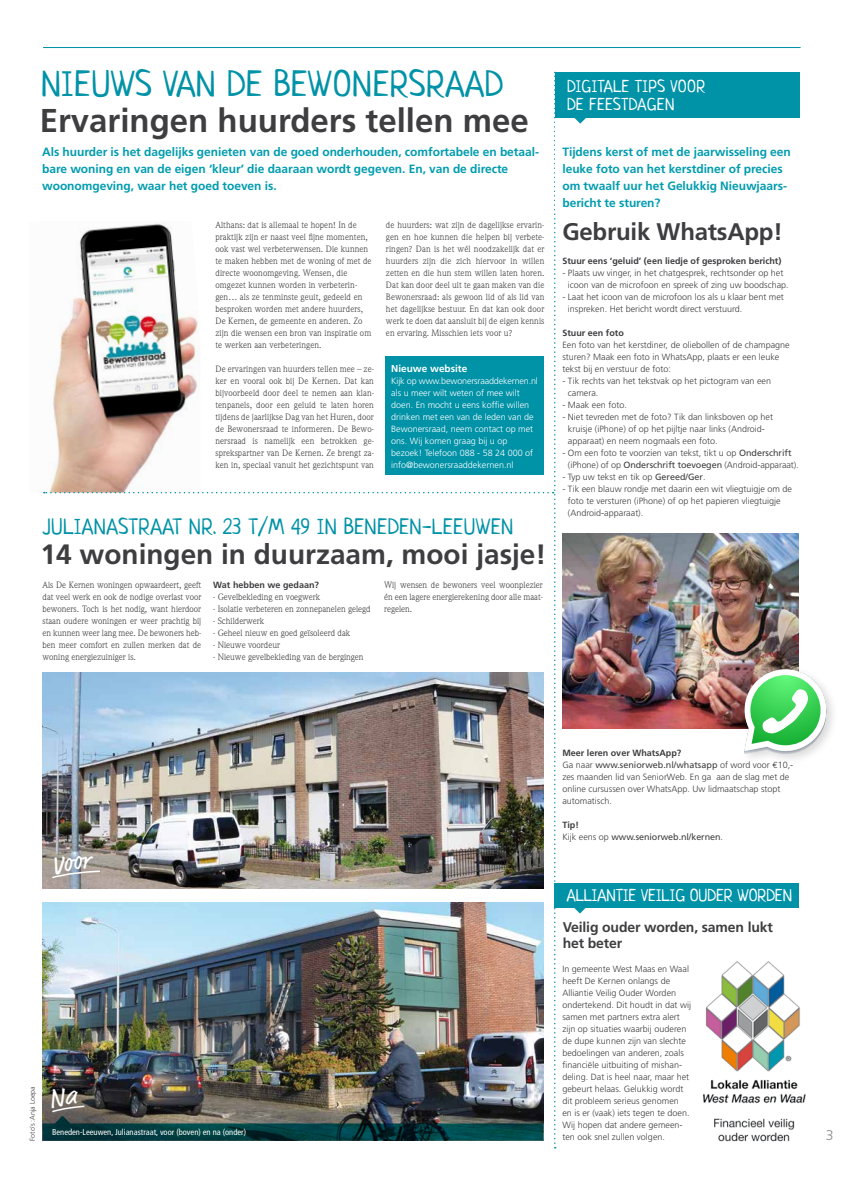
<style>
.page{position:relative;width:842px;height:1191px;background:#fff}
.page>*{position:absolute;margin:0;border:0;box-sizing:border-box;transform-origin:0 0}
.t1{font:36px "Neucha";letter-spacing:.02em;color:#0092a7}
.t2{font:700 33px "Frutiger";color:#3e3d40}
.t3{font:700 28px "Frutiger";color:#3e3d40}
.t4{font:26px "Market Pro";color:#fff}
.t5{font:700 24px "Frutiger";letter-spacing:-.01em;color:#3e3d40}
.t6{font:22px "Neucha";letter-spacing:.02em;color:#0092a7}
.t7{font:17px/18px "Neucha";letter-spacing:.02em;color:#fff}
.t8{font:17px "Neucha";color:#fff}
.t9{font:700 14px/16px "Frutiger";letter-spacing:-.01em;color:#3e3d40}
.t10{font:300 14px "Frutiger";color:#87888a}
.t11{font:700 12px/17px "Frutiger";letter-spacing:-.005em;color:#009caf}
.t12{font:700 10px "Frutiger";color:#fff}
.t13{font:9px/12px "Weidemann";letter-spacing:.01em;color:#3e3d40;text-align:justify}
.t14{font:300 9px/12px "Frutiger";color:#3e3d40}
.t15{font:300 9px/12px "Frutiger";color:#fff}
.t16{font:700 9px "Frutiger";color:#3e3d40}
.t17{font:9px/12px "Frutiger";letter-spacing:-.005em;color:#3e3d40}
.t18{font:condensed 8.5px "Frutiger";color:#fff}
.t19{font:300 7px "Frutiger";color:#3e3d40}
.s1{font-weight:400}
.s2{font-weight:700}
.s3{font-family:"Euro Mono";font-weight:400}
.s4{font-weight:300}
</style>
<div class="page">
<hr style="left:44px;top:47px;width:757px;height:1px;background:#0092a7">
<hr style="left:43px;top:47px;width:757px;height:1px;background:#0092a7">
<svg style="left:574px;top:117px;width:12px;height:7px"></svg>
<div style="left:555px;top:72px;width:244px;height:45px;background:#0092a7"></div>
<img style="left:563px;top:533px;width:236px;height:195px">
<svg style="left:574px;top:907px;width:12px;height:6px"></svg>
<div style="left:554px;top:883px;width:245px;height:24px;background:#0092a7"></div>
<img style="left:703px;top:961px;width:103px;height:181px">
<div style="left:741px;top:665px;width:97px;height:100px;background:#000;opacity:.15"></div>
<svg style="left:744px;top:669px;width:82px;height:85px"></svg>
<img style="left:43px;top:72px;width:513px;height:1076px">
<h1 class="t1" style="left:41px;top:62px;width:464px">NIEUWS VAN DE BEWONERSRAAD</h1>
<h2 class="t2" style="left:40px;top:101px;width:491px">Ervaringen huurders tellen mee</h2>
<h3 class="t11" style="left:42px;top:143px;width:498px">Als huurder is het dagelijks genieten van de goed onderhouden, comfortabele en betaal&shy;bare woning en van de eigen ‘kleur’ die daaraan wordt gegeven. En, van de directe woonomgeving, waar het goed toeven is.</h3>
<p class="t13" style="left:215px;top:219px;width:158px;text-align:left">Althans: dat is allemaal te hopen! In de praktijk zijn er naast veel fijne momenten, ook vast wel verbeterwensen. Die kunnen te maken hebben met de woning of met de directe woonomgeving. Wensen, die omgezet kunnen worden in verbeterin&shy;gen… als ze tenminste geuit, gedeeld en besproken worden met andere huurders, De Kernen, de gemeente en anderen. Zo zijn die wensen een bron van inspiratie om te werken aan verbeteringen.</p>
<p class="t13" style="left:215px;top:363px;width:160px">De ervaringen van huurders tellen mee – ze&shy;ker en vooral ook bij De Kernen. Dat kan bijvoorbeeld door deel te nemen aan klan&shy;tenpanels, door een geluid te laten horen tijdens de jaarlijkse Dag van het Huren, door de Bewonersraad te informeren. De Bewo&shy;nersraad is namelijk een betrokken ge&shy;sprekspartner van De Kernen. Ze brengt za&shy;ken in, speciaal vanuit het gezichtspunt van</p>
<p class="t13" style="left:386px;top:219px;width:160px">de huurders: wat zijn de dagelijkse ervarin&shy;gen en hoe kunnen die helpen bij verbete&shy;ringen? Dan is het wél noodzakelijk dat er huurders zijn die zich hiervoor in willen zetten en die hun stem willen laten horen.<br>Dat kan door deel uit te gaan maken van die Bewonersraad: als gewoon lid of als lid van het dagelijkse bestuur. En dat kan ook door werk te doen dat aansluit bij de eigen kennis en ervaring. Misschien iets voor u?</p>
<p class="t12" style="left:391px;top:363px;width:78px">Nieuwe website</p>
<p class="t15" style="left:391px;top:375px;width:148px">Kijk op www.bewonersraaddekernen.nl als u meer wilt weten of mee wilt doen. En mocht u eens koffie willen drinken met een van de leden van de Bewonersraad, neem contact op met ons. Wij komen graag bij u op bezoek! Telefoon 088 - 58 24 000 of info@bewonersraaddekernen.nl</p>
<h3 class="t6" style="left:43px;top:513px;width:472px">JULIANASTRAAT NR. 23 T/M 49 IN BENEDEN-LEEUWEN</h3>
<h3 class="t3" style="left:41px;top:538px;width:507px">14 woningen in duurzaam, mooi jasje!</h3>
<p class="t13" style="left:43px;top:579px;width:160px">Als De Kernen woningen opwaardeert, geeft dat veel werk en ook de nodige overlast voor bewoners. Toch is het nodig, want hierdoor staan oudere woningen er weer prachtig bij en kunnen weer lang mee. De bewoners heb&shy;ben meer comfort en zullen merken dat de woning energiezuiniger is.</p>
<p class="t16" style="left:213px;top:580px;width:107px">Wat hebben we gedaan?</p>
<p class="t13" style="left:213px;top:591px;width:108px">- Gevelbekleding en voegwerk</p>
<p class="t13" style="left:213px;top:603px;width:159px">- Isolatie verbeteren en zonnepanelen gelegd</p>
<p class="t13" style="left:213px;top:615px;width:52px">- Schilderwerk</p>
<p class="t13" style="left:213px;top:627px;width:138px">- Geheel nieuw en goed geïsoleerd dak</p>
<p class="t13" style="left:213px;top:639px;width:68px">- Nieuwe voordeur</p>
<p class="t13" style="left:213px;top:651px;width:152px">- Nieuwe gevelbekleding van de bergingen</p>
<p class="t13" style="left:384px;top:579px;width:160px">Wij wensen de bewoners veel woonplezier én een lagere energierekening door alle maat&shy;regelen.</p>
<h3 class="t7" style="left:567px;top:77px;width:140px">DIGITALE TIPS VOOR<br>DE FEESTDAGEN</h3>
<h3 class="t11" style="left:562px;top:144px;width:230px">Tijdens kerst of met de jaarwisseling een leuke foto van het kerstdiner of precies om twaalf uur het Gelukkig Nieuwjaars&shy;bericht te sturen?</h3>
<h3 class="t5" style="left:562px;top:218px;width:222px">Gebruik WhatsApp!</h3>
<p class="t16" style="left:562px;top:256px;width:220px">Stuur eens ‘geluid’ (een liedje of gesproken bericht)</p>
<p class="t14" style="left:568px;top:267px;width:222px;text-indent:-5px">- Plaats uw vinger, in het chatgesprek, rechtsonder op het icoon van de microfoon en spreek of zing uw boodschap.</p>
<p class="t14" style="left:568px;top:291px;width:217px;text-indent:-5px">- Laat het icoon van de microfoon los als u klaar bent met inspreken. Het bericht wordt direct verstuurd.</p>
<p class="t16" style="left:562px;top:328px;width:63px">Stuur een foto</p>
<p class="t14" style="left:562px;top:339px;width:229px">Een foto van het kerstdiner, de oliebollen of de champagne sturen? Maak een foto in WhatsApp, plaats er een leuke tekst bij en verstuur de foto:</p>
<p class="t14" style="left:568px;top:375px;width:205px;text-indent:-5px">- Tik rechts van het tekstvak op het pictogram van een camera.</p>
<p class="t14" style="left:562px;top:399px;width:66px">- Maak een foto.</p>
<p class="t14" style="left:568px;top:411px;width:207px;text-indent:-5px">- Niet tevreden met de foto? Tik dan linksboven op het kruisje (iPhone) of op het pijltje naar links (Android&shy;apparaat) en neem nogmaals een foto.</p>
<p class="t14" style="left:568px;top:447px;width:232px;text-indent:-5px">- Om een foto te voorzien van tekst, tikt u op <span class="s1">Onderschrift </span>(iPhone) of op <span class="s1">Onderschrift toevoegen</span> (Android-apparaat).</p>
<p class="t14" style="left:562px;top:471px;width:145px">- Typ uw tekst en tik op <span class="s1">Gereed/Ger</span>.</p>
<p class="t14" style="left:568px;top:483px;width:226px;text-indent:-5px">- Tik een blauw rondje met daarin een wit vliegtuigje om de foto te versturen (iPhone) of op het papieren vliegtuigje (Android-apparaat).</p>
<h3 class="t4" style="left:48px;top:849px;width:41px;rotate:-11deg">Voor</h3>
<p class="t14" style="left:562px;top:747px;width:232px"><span class="s2">Meer leren over WhatsApp?<br></span>Ga naar <span class="s1">www.seniorweb.nl/whatsapp</span> of word voor <span class="s3">r</span>10,- zes maanden lid van SeniorWeb. En ga aan de slag met de online cursussen over WhatsApp. Uw lidmaatschap stopt automatisch.</p>
<p class="t17" style="left:562px;top:819px;width:162px"><span class="s2">Tip!<br></span><span class="s4">Kijk eens op</span> www.seniorweb.nl/kernen<span class="s4">.</span></p>
<h3 class="t8" style="left:567px;top:884px;width:227px">ALLIANTIE VEILIG OUDER WORDEN</h3>
<p class="t19" style="left:28px;top:1140px;width:56px;rotate:-90deg">Foto’s :Anja Loepa</p>
<h3 class="t9" style="left:563px;top:919px;width:212px">Veilig ouder worden, samen lukt het beter</h3>
<p class="t14" style="left:562px;top:963px;width:130px">In gemeente West Maas en Waal heeft De Kernen onlangs de<br>Alliantie Veilig Ouder Worden ondertekend. Dit houdt in dat wij samen met partners extra alert zijn op situaties waarbij ouderen de dupe kunnen zijn van slechte bedoelingen van anderen, zoals financiële uitbuiting of mishan&shy;deling. Dat is heel naar, maar het gebeurt helaas. Gelukkig wordt dit probleem serieus genomen<br>en is er (vaak) iets tegen te doen.<br>Wij hopen dat andere gemeen&shy;ten ook snel zullen volgen.</p>
<p class="t18" style="left:52px;top:1126px;width:196px">Beneden-Leeuwen, Julianastraat, voor (boven) en na (onder)</p>
<h3 class="t10" style="left:826px;top:1127px;width:9px">3</h3>
</div>
